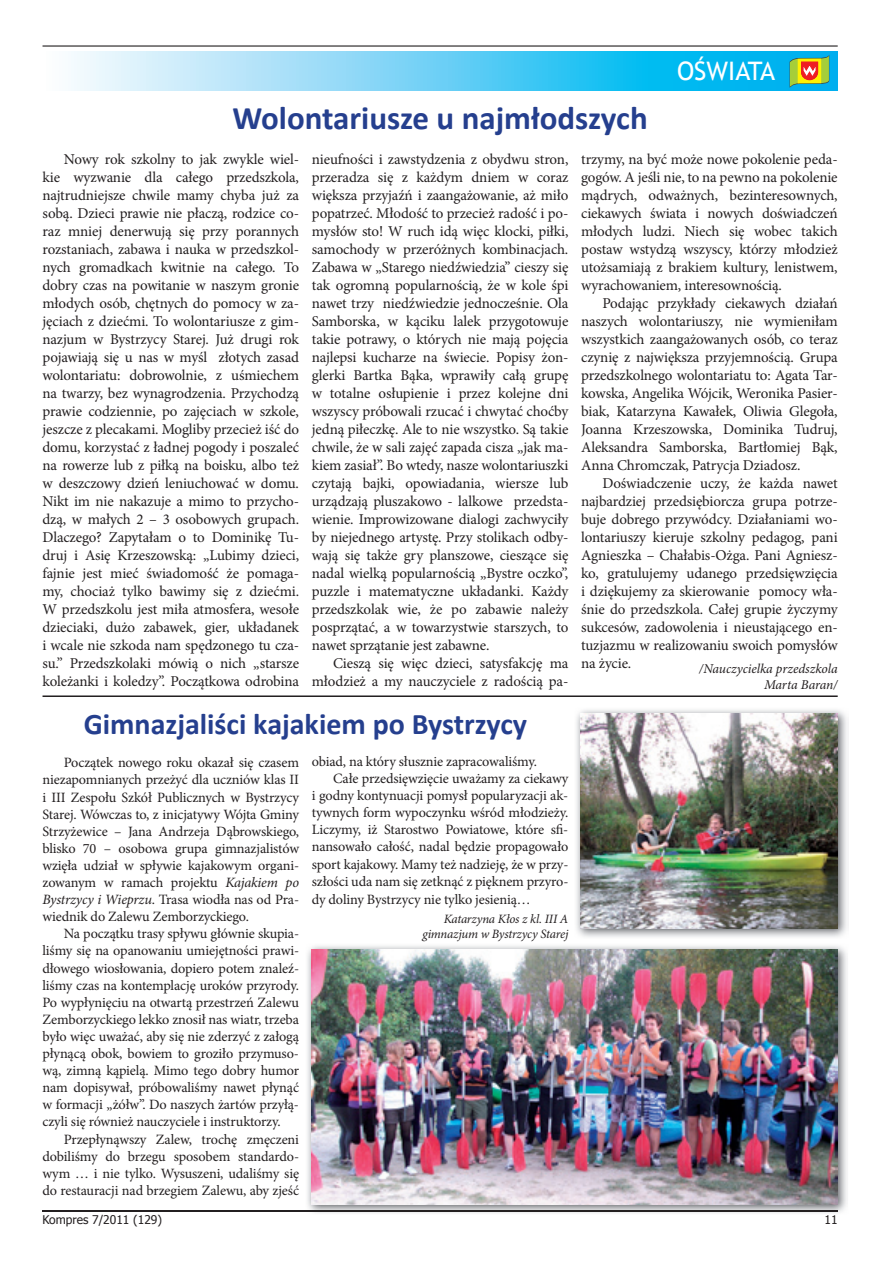
<style>
.page{position:relative;width:893px;height:1263px;background:#fff}
.page>*{position:absolute;margin:0;border:0;box-sizing:border-box;transform-origin:0 0}
.t1{font:700 33px "Calibri";color:#253f8e}
.t2{font:700 30px "Calibri";color:#253f8e}
.t3{font:25.5px "Trebuchet MS";color:#fff}
.t4{font:15px/18px "Minion Pro";letter-spacing:-.01em;color:#231f20;text-align:justify}
.t5{font:14.25px/17.1px "Minion Pro";letter-spacing:-.01em;color:#231f20;text-align:justify}
.t6{font:italic 13.5px/16.2px "Minion Pro";letter-spacing:-.005em;color:#231f20;text-align:right}
.t7{font:italic 12.75px/15.3px "Minion Pro";letter-spacing:-.015em;color:#231f20;text-align:right}
.t8{font:12px "Tahoma";color:#231f20}
.s1{font-style:italic}
</style>
<div class="page">
<hr style="left:43px;top:1210px;width:795px;height:2px;background:#231f20">
<hr style="left:43px;top:45px;width:795px;height:2px;background:#231f20">
<svg style="left:71px;top:52px;width:767px;height:38px;background:#69d1f5"></svg>
<svg style="left:790px;top:54px;width:39px;height:34px"></svg>
<hr style="left:43px;top:695px;width:795px;height:2px;background:#231f20">
<img style="left:307px;top:946px;width:540px;height:267px">
<img style="left:307px;top:1210px;width:531px;height:2px">
<img style="left:312px;top:950px;width:526px;height:254px">
<img style="left:576px;top:710px;width:271px;height:227px">
<img style="left:581px;top:714px;width:257px;height:214px">
<h1 class="t1" style="left:232px;top:97px;width:417px">Wolontariusze u najmłodszych</h1>
<h3 class="t3" style="left:677px;top:56px;width:100px">OŚWIATA</h3>
<p class="t4" style="left:43px;top:150px;width:258px;text-indent:21px">Nowy rok szkolny to jak zwykle wiel&shy;kie wyzwanie dla całego przedszkola, najtrudniejsze chwile mamy chyba już za sobą. Dzieci prawie nie płaczą, rodzice co&shy;raz mniej denerwują się przy porannych rozstaniach, zabawa i nauka w przedszkol&shy;nych gromadkach kwitnie na całego. To dobry czas na powitanie w naszym gronie młodych osób, chętnych do pomocy w za&shy;jęciach z dziećmi. To wolontariusze z gim&shy;nazjum w Bystrzycy Starej. Już drugi rok pojawiają się u nas w myśl złotych zasad wolontariatu: dobrowolnie, z uśmiechem na twarzy, bez wynagrodzenia. Przychodzą prawie codziennie, po zajęciach w szkole, jeszcze z plecakami. Mogliby przecież iść do domu, korzystać z ładnej pogody i poszaleć na rowerze lub z piłką na boisku, albo też w deszczowy dzień leniuchować w domu.<br>Nikt im nie nakazuje a mimo to przycho&shy;dzą, w małych 2 – 3 osobowych grupach.<br>Dlaczego? Zapytałam o to Dominikę Tu&shy;druj i Asię Krzeszowską: „Lubimy dzieci, fajnie jest mieć świadomość że pomaga&shy;my, chociaż tylko bawimy się z dziećmi.<br>W przedszkolu jest miła atmosfera, wesołe dzieciaki, dużo zabawek, gier, układanek i wcale nie szkoda nam spędzonego tu cza&shy;su.” Przedszkolaki mówią o nich „starsze koleżanki i koledzy”. Początkowa odrobina</p>
<p class="t4" style="left:312px;top:150px;width:258px">nieufności i zawstydzenia z obydwu stron, przeradza się z każdym dniem w coraz większa przyjaźń i zaangażowanie, aż miło popatrzeć. Młodość to przecież radość i po&shy;mysłów sto! W ruch idą więc klocki, piłki, samochody w przeróżnych kombinacjach.<br>Zabawa w „Starego niedźwiedzia” cieszy się tak ogromną popularnością, że w kole śpi nawet trzy niedźwiedzie jednocześnie. Ola Samborska, w kąciku lalek przygotowuje takie potrawy, o których nie mają pojęcia najlepsi kucharze na świecie. Popisy żon&shy;glerki Bartka Bąka, wprawiły całą grupę w totalne osłupienie i przez kolejne dni wszyscy próbowali rzucać i chwytać choćby jedną piłeczkę. Ale to nie wszystko. Są takie chwile, że w sali zajęć zapada cisza „jak ma&shy;kiem zasiał”. Bo wtedy, nasze wolontariuszki czytają bajki, opowiadania, wiersze lub urządzają pluszakowo - lalkowe przedsta&shy;wienie. Improwizowane dialogi zachwyciły by niejednego artystę. Przy stolikach odby&shy;wają się także gry planszowe, cieszące się nadal wielką popularnością „Bystre oczko”, puzzle i matematyczne układanki. Każdy przedszkolak wie, że po zabawie należy posprzątać, a w towarzystwie starszych, to nawet sprzątanie jest zabawne.</p>
<p class="t4" style="left:312px;top:654px;width:258px;text-align:right">Cieszą się więc dzieci, satysfakcję ma młodzież a my nauczyciele z radością pa-</p>
<h2 class="t2" style="left:84px;top:705px;width:445px">Gimnazjaliści kajakiem po Bystrzycy</h2>
<p class="t5" style="left:312px;top:753px;width:227px">obiad, na który słusznie zapracowaliśmy.</p>
<p class="t5" style="left:333px;top:770px;width:237px">Całe przedsięwzięcie uważamy za ciekawy</p>
<p class="t5" style="left:312px;top:787px;width:258px">i godny kontynuacji pomysł popularyzacji ak-</p>
<p class="t5" style="left:312px;top:804px;width:258px">tywnych form wypoczynku wśród młodzieży.</p>
<p class="t5" style="left:312px;top:821px;width:258px">Liczymy, iż Starostwo Powiatowe, które sfi-</p>
<p class="t5" style="left:312px;top:838px;width:258px">nansowało całość, nadal będzie propagowało</p>
<p class="t5" style="left:312px;top:855px;width:258px">sport kajakowy. Mamy też nadzieję, że w przy-</p>
<p class="t5" style="left:312px;top:872px;width:258px">szłości uda nam się zetknąć z pięknem przyro-</p>
<p class="t5" style="left:312px;top:890px;width:220px">dy doliny Bystrzycy nie tylko jesienią…</p>
<p class="t7" style="left:422px;top:911px;width:148px">Katarzyna Kłos z kl. III A gimnazjum w Bystrzycy Starej</p>
<p class="t5" style="left:43px;top:754px;width:258px;text-indent:21px">Początek nowego roku okazał się czasem niezapomnianych przeżyć dla uczniów klas II i III Zespołu Szkół Publicznych w Bystrzycy Starej. Wówczas to, z inicjatywy Wójta Gminy Strzyżewice – Jana Andrzeja Dąbrowskiego, blisko 70 – osobowa grupa gimnazjalistów wzięła udział w spływie kajakowym organi&shy;zowanym w ramach projektu <span class="s1">Kajakiem po Bystrzycy i Wieprzu</span>. Trasa wiodła nas od Pra&shy;wiednik do Zalewu Zemborzyckiego.</p>
<p class="t5" style="left:43px;top:925px;width:258px;text-indent:21px">Na początku trasy spływu głównie skupia&shy;liśmy się na opanowaniu umiejętności prawi&shy;dłowego wiosłowania, dopiero potem znaleź&shy;liśmy czas na kontemplację uroków przyrody.<br>Po wypłynięciu na otwartą przestrzeń Zalewu Zemborzyckiego lekko znosił nas wiatr, trzeba było więc uważać, aby się nie zderzyć z załogą płynącą obok, bowiem to groziło przymuso&shy;wą, zimną kąpielą. Mimo tego dobry humor nam dopisywał, próbowaliśmy nawet płynąć w formacji „żółw”. Do naszych żartów przyłą&shy;czyli się również nauczyciele i instruktorzy.</p>
<p class="t5" style="left:43px;top:1130px;width:258px;text-indent:21px">Przepłynąwszy Zalew, trochę zmęczeni dobiliśmy do brzegu sposobem standardo&shy;wym … i nie tylko. Wysuszeni, udaliśmy się do restauracji nad brzegiem Zalewu, aby zjeść</p>
<p class="t4" style="left:581px;top:150px;width:258px">trzymy, na być może nowe pokolenie peda&shy;gogów. A jeśli nie, to na pewno na pokolenie mądrych, odważnych, bezinteresownych, ciekawych świata i nowych doświadczeń młodych ludzi. Niech się wobec takich postaw wstydzą wszyscy, którzy młodzież utożsamiają z brakiem kultury, lenistwem, wyrachowaniem, interesownością.</p>
<p class="t4" style="left:581px;top:294px;width:258px;text-indent:21px">Podając przykłady ciekawych działań naszych wolontariuszy, nie wymieniłam wszystkich zaangażowanych osób, co teraz czynię z największa przyjemnością. Grupa przedszkolnego wolontariatu to: Agata Tar&shy;kowska, Angelika Wójcik, Weronika Pasier&shy;biak, Katarzyna Kawałek, Oliwia Glegoła, Joanna Krzeszowska, Dominika Tudruj, Aleksandra Samborska, Bartłomiej Bąk, Anna Chromczak, Patrycja Dziadosz.</p>
<p class="t4" style="left:581px;top:474px;width:258px;text-indent:21px">Doświadczenie uczy, że każda nawet najbardziej przedsiębiorcza grupa potrze&shy;buje dobrego przywódcy. Działaniami wo&shy;lontariuszy kieruje szkolny pedagog, pani Agnieszka – Chałabis-Ożga. Pani Agniesz&shy;ko, gratulujemy udanego przedsięwzięcia i dziękujemy za skierowanie pomocy wła&shy;śnie do przedszkola. Całej grupie życzymy sukcesów, zadowolenia i nieustającego en&shy;tuzjazmu w realizowaniu swoich pomysłów na życie.</p>
<p class="t6" style="left:699px;top:660px;width:140px">/Nauczycielka przedszkola<br>Marta Baran/</p>
<p class="t8" style="left:43px;top:1211px;width:121px">Kompres 7/2011 (129)</p>
<p class="t8" style="left:825px;top:1211px;width:15px">11</p>
</div>
